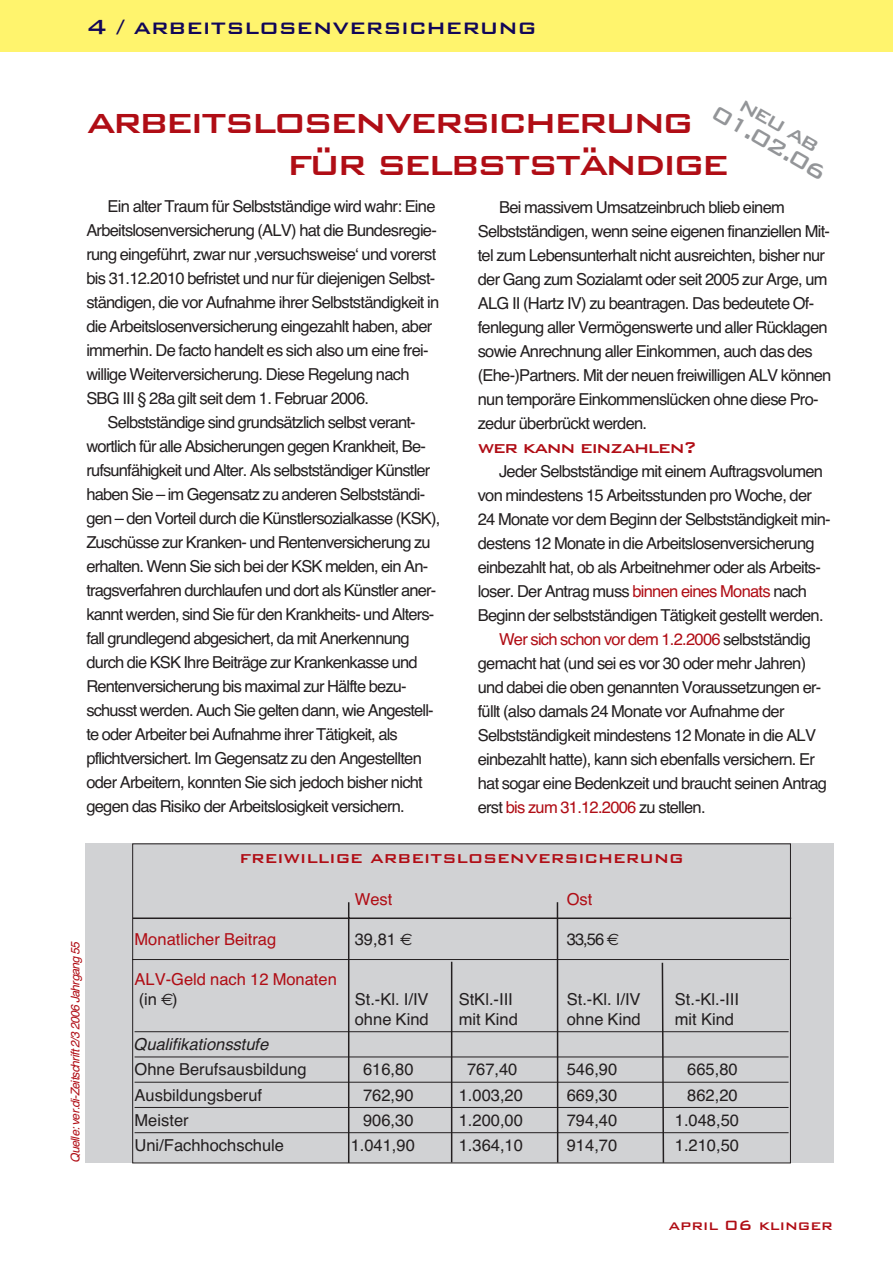
<style>
.page{position:relative;width:893px;height:1263px;background:#fff}
.page>*{position:absolute;margin:0;border:0;box-sizing:border-box;transform-origin:0 0}
.t1{font:45px/42px "Bank Gothic Medium BT";letter-spacing:-.06em;color:#b00d15}
.t2{font:27px "Bank Gothic Medium BT";color:#110658}
.t3{font:27px "Bank Gothic Medium BT";color:#939598}
.t4{font:21px "Bank Gothic Medium BT";color:#b00d15}
.t5{font:21px "Bank Gothic Medium BT";letter-spacing:-.06em;color:#b00d15}
.t6{font:18px "Bank Gothic Medium BT";color:#b00d15}
.t7{font:16.5px/24px "Helvetica KSW";letter-spacing:-.045em;color:#231f20}
.t8{font:16.5px "Helvetica KSW";color:#231f20}
.t9{font:16.5px "Helvetica KSW";letter-spacing:-.045em;color:#b00d15}
.t10{font:16.5px/20.5px "Helvetica KSW";color:#b00d15}
.t11{font:italic 16.5px "Helvetica KSW";color:#231f20}
.t12{font:italic 12px "Helvetica KSW";letter-spacing:-.045em;color:#b00d15}
.s1{color:#b00d15}
.s2{color:#231f20}
.s3{font-family:"Euro Sans"}
.s4{font-family:"Euro Sans";color:#231f20}
</style>
<div class="page">
<div style="left:0;top:0;width:892px;height:52px;background:#fff46d"></div>
<div style="left:85px;top:843px;width:748px;height:320px;background:#d1d2d4"></div>
<svg style="left:132px;top:843px;width:659px;height:321px"></svg>
<hr style="left:133px;top:918px;width:658px;height:1px;background:#231f20">
<hr style="left:348px;top:902px;width:1px;height:261px;background:#231f20">
<hr style="left:451px;top:962px;width:1px;height:200px;background:#231f20">
<svg style="left:661px;top:961px;width:4px;height:203px"></svg>
<hr style="left:556px;top:902px;width:2px;height:261px;background:#231f20">
<h2 class="t2" style="left:86px;top:8px;width:451px">4 / arbeitslosenversicherung</h2>
<h2 class="t3" style="left:750px;top:87px;width:90px;rotate:30deg">neu ab</h2>
<h2 class="t3" style="left:722px;top:95px;width:130px;rotate:30deg">01.02.06</h2>
<h1 class="t1" style="left:287px;top:96px;width:443px;text-indent:-201px">arbeitslosenversicherung für selbstständige</h1>
<p class="t7" style="left:86px;top:196px;width:354px;text-indent:21px">Ein alter Traum für Selbstständige wird wahr: Eine Arbeitslosenversicherung (ALV) hat die Bundesregie&shy;rung eingeführt, zwar nur ‚versuchsweise‘ und vorerst bis 31.12.2010 befristet und nur für diejenigen Selbst&shy;ständigen, die vor Aufnahme ihrer Selbstständigkeit in die Arbeitslosenversicherung eingezahlt haben, aber immerhin. De facto handelt es sich also um eine frei&shy;willige Weiterversicherung. Diese Regelung nach SBG III § 28a gilt seit dem 1. Februar 2006.</p>
<p class="t7" style="left:86px;top:412px;width:355px;text-indent:21px">Selbstständige sind grundsätzlich selbst verant&shy;wortlich für alle Absicherungen gegen Krankheit, Be&shy;rufsunfähigkeit und Alter. Als selbstständiger Künstler haben Sie – im Gegensatz zu anderen Selbstständi&shy;gen – den Vorteil durch die Künstlersozialkasse (KSK), Zuschüsse zur Kranken- und Rentenversicherung zu erhalten. Wenn Sie sich bei der KSK melden, ein An&shy;tragsverfahren durchlaufen und dort als Künstler aner&shy;kannt werden, sind Sie für den Krankheits- und Alters&shy;fall grundlegend abgesichert, da mit Anerkennung durch die KSK Ihre Beiträge zur Krankenkasse und Rentenversicherung bis maximal zur Hälfte bezu&shy;schusst werden. Auch Sie gelten dann, wie Angestell&shy;te oder Arbeiter bei Aufnahme ihrer Tätigkeit, als pflichtversichert. Im Gegensatz zu den Angestellten oder Arbeitern, konnten Sie sich jedoch bisher nicht gegen das Risiko der Arbeitslosigkeit versichern.</p>
<p class="t7" style="left:478px;top:197px;width:355px;text-indent:21px">Bei massivem Umsatzeinbruch blieb einem Selbstständigen, wenn seine eigenen finanziellen Mit&shy;tel zum Lebensunterhalt nicht ausreichten, bisher nur der Gang zum Sozialamt oder seit 2005 zur Arge, um ALG II (Hartz IV) zu beantragen. Das bedeutete Of&shy;fenlegung aller Vermögenswerte und aller Rücklagen sowie Anrechnung aller Einkommen, auch das des (Ehe-)Partners. Mit der neuen freiwilligen ALV können nun temporäre Einkommenslücken ohne diese Pro&shy;zedur überbrückt werden.</p>
<p class="t5" style="left:478px;top:434px;width:221px">wer kann einzahlen?</p>
<p class="t7" style="left:499px;top:461px;width:325px">Jeder Selbstständige mit einem Auftragsvolumen</p>
<p class="t7" style="left:478px;top:485px;width:336px">von mindestens 15 Arbeitsstunden pro Woche, der</p>
<p class="t7" style="left:478px;top:509px;width:354px">24 Monate vor dem Beginn der Selbstständigkeit min-</p>
<p class="t7" style="left:478px;top:533px;width:338px">destens 12 Monate in die Arbeitslosenversicherung</p>
<p class="t7" style="left:478px;top:557px;width:344px">einbezahlt hat, ob als Arbeitnehmer oder als Arbeits-</p>
<p class="t7" style="left:478px;top:581px;width:330px">loser. Der Antrag muss <span class="s1">binnen eines Monats</span> nach</p>
<p class="t7" style="left:478px;top:605px;width:347px">Beginn der selbstständigen Tätigkeit gestellt werden.</p>
<p class="t9" style="left:499px;top:633px;width:313px">Wer sich schon vor dem 1.2.2006 <span class="s2">selbstständig</span></p>
<p class="t7" style="left:478px;top:653px;width:330px">gemacht hat (und sei es vor 30 oder mehr Jahren)</p>
<p class="t7" style="left:478px;top:677px;width:345px">und dabei die oben genannten Voraussetzungen er-</p>
<p class="t7" style="left:478px;top:701px;width:308px">füllt (also damals 24 Monate vor Aufnahme der</p>
<p class="t7" style="left:478px;top:725px;width:340px">Selbstständigkeit mindestens 12 Monate in die ALV</p>
<p class="t7" style="left:478px;top:749px;width:338px">einbezahlt hatte), kann sich ebenfalls versichern. Er</p>
<p class="t7" style="left:478px;top:773px;width:351px">hat sogar eine Bedenkzeit und braucht seinen Antrag</p>
<p class="t9" style="left:478px;top:801px;width:229px"><span class="s2">erst</span> bis zum 31.12.2006 <span class="s2">zu stellen.</span></p>
<p class="t12" style="left:71px;top:1162px;width:222px;rotate:-90deg">Quelle: ver.di-Zeitschrift 2/3 2006 Jahrgang 55</p>
<p class="t4" style="left:239px;top:843px;width:445px">freiwillige arbeitslosenversicherung</p>
<p class="t9" style="left:355px;top:893px;width:39px">West</p>
<p class="t9" style="left:566px;top:893px;width:27px">Ost</p>
<p class="t10" style="left:134px;top:930px;width:143px">Monatlicher Beitrag</p>
<p class="t7" style="left:355px;top:929px;width:59px">39,81 <span class="s3">€</span></p>
<p class="t7" style="left:566px;top:929px;width:54px">33,56 <span class="s3">€</span></p>
<p class="t10" style="left:134px;top:970px;width:204px">ALV-Geld nach 12 Monaten <span class="s2">(in</span> <span class="s4">€</span><span class="s2">)</span></p>
<p class="t7" style="left:355px;top:989px;width:75px">St.-Kl. I/IV</p>
<p class="t7" style="left:458px;top:989px;width:56px">StKl.-III</p>
<p class="t7" style="left:566px;top:989px;width:75px">St.-Kl. I/IV</p>
<p class="t7" style="left:674px;top:989px;width:66px">St.-Kl.-III</p>
<p class="t8" style="left:355px;top:1013px;width:75px">ohne Kind</p>
<p class="t7" style="left:458px;top:1009px;width:61px">mit Kind</p>
<p class="t8" style="left:566px;top:1013px;width:75px">ohne Kind</p>
<p class="t7" style="left:674px;top:1009px;width:61px">mit Kind</p>
<p class="t11" style="left:134px;top:1038px;width:136px">Qualifikationsstufe</p>
<p class="t8" style="left:134px;top:1064px;width:173px">Ohne Berufsausbildung</p>
<p class="t7" style="left:363px;top:1059px;width:52px">616,80</p>
<p class="t7" style="left:467px;top:1059px;width:52px">767,40</p>
<p class="t7" style="left:566px;top:1059px;width:52px">546,90</p>
<p class="t7" style="left:687px;top:1059px;width:52px">665,80</p>
<p class="t8" style="left:134px;top:1089px;width:129px">Ausbildungsberuf</p>
<p class="t7" style="left:363px;top:1084px;width:52px">762,90</p>
<p class="t7" style="left:458px;top:1084px;width:66px">1.003,20</p>
<p class="t7" style="left:566px;top:1084px;width:52px">669,30</p>
<p class="t7" style="left:687px;top:1084px;width:52px">862,20</p>
<p class="t8" style="left:134px;top:1114px;width:56px">Meister</p>
<p class="t7" style="left:363px;top:1110px;width:52px">906,30</p>
<p class="t7" style="left:458px;top:1110px;width:66px">1.200,00</p>
<p class="t7" style="left:566px;top:1110px;width:52px">794,40</p>
<p class="t7" style="left:674px;top:1110px;width:66px">1.048,50</p>
<p class="t8" style="left:134px;top:1139px;width:151px">Uni/Fachhochschule</p>
<p class="t7" style="left:350px;top:1135px;width:66px">1.041,90</p>
<p class="t7" style="left:458px;top:1135px;width:66px">1.364,10</p>
<p class="t7" style="left:566px;top:1135px;width:52px">914,70</p>
<p class="t7" style="left:674px;top:1135px;width:66px">1.210,50</p>
<p class="t6" style="left:668px;top:1213px;width:166px">april 06 klinger</p>
</div>
